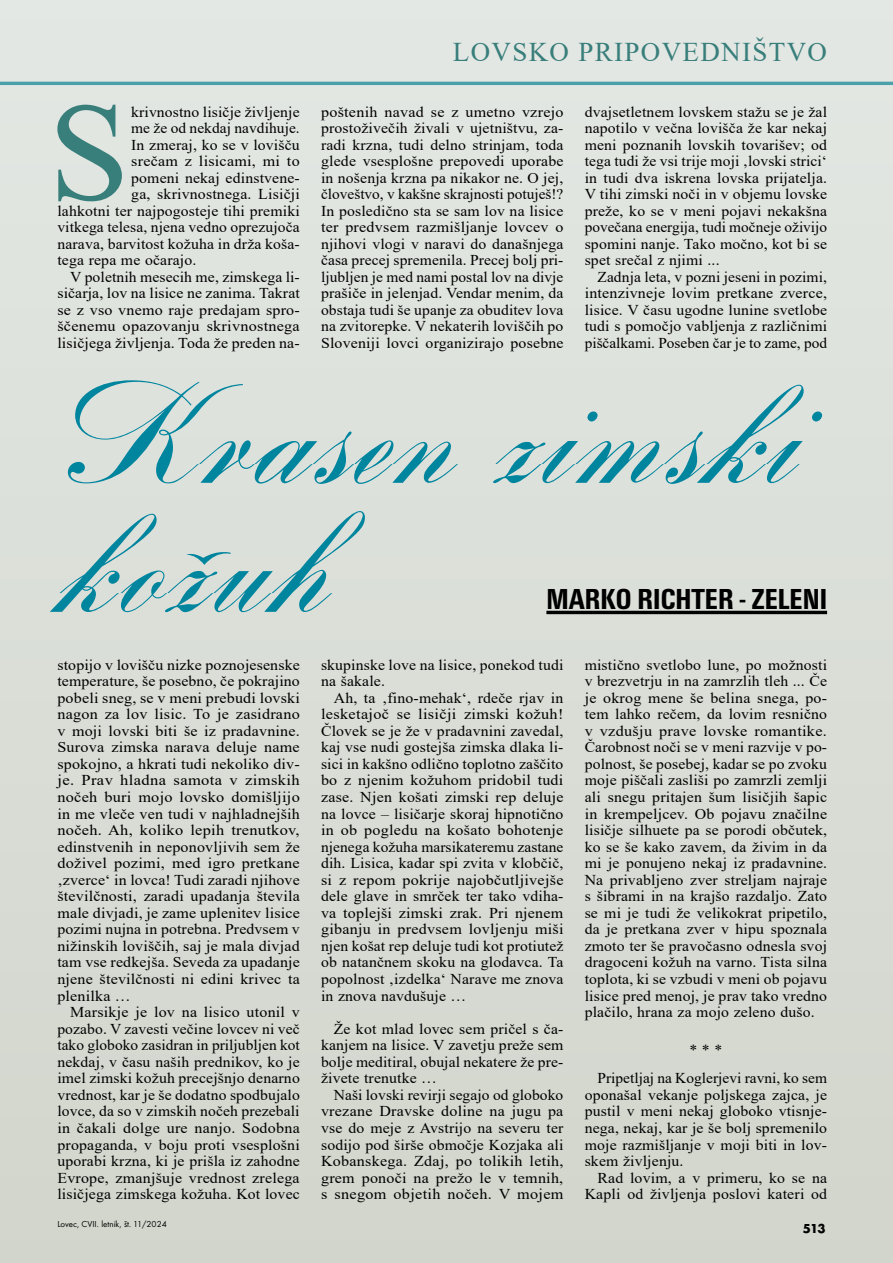
<style>
.page{position:relative;width:893px;height:1263px;background:#dbdfd8}
.page>*{position:absolute;margin:0;border:0;box-sizing:border-box;transform-origin:0 0}
.t1{font:156px/129px "Bank Scr DEE";letter-spacing:.01em;color:#00859f}
.t2{font:139.65px "Times New Roman";color:#387e7b;scale:1.05 1}
.t3{font:700 condensed 30px "Unitus TEE";color:#000}
.t4{font:27px "Times New Roman";letter-spacing:.05em;color:#387e7b}
.t5{font:15px/16.5px "Times New Roman";letter-spacing:.01em;color:#000;text-align:justify;scale:1.05 1}
.t6{font:15px/16.5px "Times New Roman";letter-spacing:.01em;color:#000;text-align:justify;scale:1.07 1}
.t7{font:15px/16.5px "Times New Roman";letter-spacing:.01em;color:#000;text-align:justify;scale:1.06 1}
.t8{font:15px/16.5px "Times New Roman";letter-spacing:.01em;color:#000;text-align:justify}
.t9{font:15px "Times New Roman";letter-spacing:.01em;color:#000;scale:1.04 1}
.t10{font:15px "Times New Roman";letter-spacing:.01em;color:#000;scale:1.08 1}
.t11{font:700 13.5px "Futura TEE";color:#000}
.t12{font:9px "Futura TEE";color:#000}
</style>
<div class="page">
<hr style="left:0;top:82px;width:893px;height:3px;background:#4ca0aa">
<hr style="left:546px;top:611px;width:281px;height:3px;background:#000">
<h2 class="t2" style="left:48px;top:54px;width:79px">S</h2>
<p class="t9" style="left:131px;top:101px;width:163px">krivnostno lisičje življenje</p>
<p class="t8" style="left:131px;top:119px;width:170px">me že od nekdaj navdihuje.</p>
<p class="t5" style="left:131px;top:136px;width:162px">In zmeraj, ko se v lovišču</p>
<p class="t6" style="left:131px;top:152px;width:159px">srečam z lisicami, mi to</p>
<p class="t5" style="left:131px;top:169px;width:162px">pomeni nekaj edinstvene-</p>
<p class="t7" style="left:131px;top:185px;width:161px">ga, skrivnostnega. Lisičji</p>
<p class="t5" style="left:57px;top:202px;width:232px">lahkotni ter najpogosteje tihi premiki</p>
<p class="t9" style="left:57px;top:217px;width:235px">vitkega telesa, njena vedno oprezujoča</p>
<p class="t5" style="left:57px;top:235px;width:232px">narava, barvitost kožuha in drža koša-</p>
<p class="t5" style="left:57px;top:251px;width:134px">tega repa me očarajo.</p>
<p class="t5" style="left:70px;top:268px;width:220px">V poletnih mesecih me, zimskega li-</p>
<p class="t5" style="left:57px;top:284px;width:232px">sičarja, lov na lisice ne zanima. Takrat</p>
<p class="t6" style="left:57px;top:301px;width:228px">se z vso vnemo raje predajam spro-</p>
<p class="t10" style="left:57px;top:316px;width:226px">ščenemu opazovanju skrivnostnega</p>
<p class="t7" style="left:57px;top:334px;width:230px">lisičjega življenja. Toda že preden na-</p>
<h3 class="t4" style="left:453px;top:33px;width:376px">LOVSKO PRIPOVEDNIŠTVO</h3>
<p class="t6" style="left:321px;top:103px;width:228px">poštenih navad se z umetno vzrejo prostoživečih živali v ujetništvu, za&shy;radi krzna, tudi delno strinjam, toda glede vsesplošne prepovedi uporabe in nošenja krzna pa nikakor ne. O jej, človeštvo, v kakšne skrajnosti potuješ!?<br>In posledično sta se sam lov na lisice ter predvsem razmišljanje lovcev o njihovi vlogi v naravi do današnjega časa precej spremenila. Precej bolj pri&shy;ljubljen je med nami postal lov na divje prašiče in jelenjad. Vendar menim, da obstaja tudi še upanje za obuditev lova na zvitorepke. V nekaterih loviščih po Sloveniji lovci organizirajo posebne</p>
<p class="t5" style="left:585px;top:103px;width:232px">dvajsetletnem lovskem stažu se je žal napotilo v večna lovišča že kar nekaj meni poznanih lovskih tovarišev; od tega tudi že vsi trije moji ‚lovski strici‘ in tudi dva iskrena lovska prijatelja.<br>V tihi zimski noči in v objemu lovske preže, ko se v meni pojavi nekakšna povečana energija, tudi močneje oživijo spomini nanje. Tako močno, kot bi se spet srečal z njimi ...</p>
<p class="t8" style="left:585px;top:268px;width:244px;text-indent:13px">Zadnja leta, v pozni jeseni in pozimi, intenzivneje lovim pretkane zverce, lisice. V času ugodne lunine svetlobe tudi s pomočjo vabljenja z različnimi piščalkami. Poseben čar je to zame, pod</p>
<h1 class="t1" style="left:60px;top:377px;width:740px">Krasen zimski kožuh</h1>
<h3 class="t3" style="left:546px;top:582px;width:282px">MARKO RICHTER - ZELENI</h3>
<p class="t7" style="left:57px;top:656px;width:230px">stopijo v lovišču nizke poznojesenske temperature, še posebno, če pokrajino pobeli sneg, se v meni prebudi lovski nagon za lov lisic. To je zasidrano v moji lovski biti še iz pradavnine.<br>Surova zimska narava deluje name spokojno, a hkrati tudi nekoliko div&shy;je. Prav hladna samota v zimskih nočeh buri mojo lovsko domišljijo in me vleče ven tudi v najhladnejših nočeh. Ah, koliko lepih trenutkov, edinstvenih in neponovljivih sem že doživel pozimi, med igro pretkane ‚zverce‘ in lovca! Tudi zaradi njihove številčnosti, zaradi upadanja števila male divjadi, je zame uplenitev lisice pozimi nujna in potrebna. Predvsem v nižinskih loviščih, saj je mala divjad tam vse redkejša. Seveda za upadanje njene številčnosti ni edini krivec ta plenilka …</p>
<p class="t6" style="left:57px;top:1003px;width:228px;text-indent:13px">Marsikje je lov na lisico utonil v pozabo. V zavesti večine lovcev ni več tako globoko zasidran in priljubljen kot nekdaj, v času naših prednikov, ko je imel zimski kožuh precejšnjo denarno vrednost, kar je še dodatno spodbujalo lovce, da so v zimskih nočeh prezebali in čakali dolge ure nanjo. Sodobna propaganda, v boju proti vsesplošni uporabi krzna, ki je prišla iz zahodne Evrope, zmanjšuje vrednost zrelega lisičjega zimskega kožuha. Kot lovec</p>
<p class="t12" style="left:57px;top:1219px;width:111px">Lovec, CVII. letnik, št. 11/2024</p>
<p class="t5" style="left:321px;top:656px;width:232px">skupinske love na lisice, ponekod tudi na šakale.</p>
<p class="t5" style="left:321px;top:689px;width:232px;text-indent:13px">Ah, ta ‚fino-mehak‘, rdeče rjav in lesketajoč se lisičji zimski kožuh!<br>Človek se je že v pradavnini zavedal, kaj vse nudi gostejša zimska dlaka li&shy;sici in kakšno odlično toplotno zaščito bo z njenim kožuhom pridobil tudi zase. Njen košati zimski rep deluje na lovce – lisičarje skoraj hipnotično in ob pogledu na košato bohotenje njenega kožuha marsikateremu zastane dih. Lisica, kadar spi zvita v klobčič, si z repom pokrije najobčutljivejše dele glave in smrček ter tako vdiha&shy;va toplejši zimski zrak. Pri njenem gibanju in predvsem lovljenju miši njen košat rep deluje tudi kot protiutež ob natančnem skoku na glodavca. Ta popolnost ‚izdelka‘ Narave me znova in znova navdušuje …</p>
<p class="t5" style="left:321px;top:1020px;width:232px;text-indent:13px">Že kot mlad lovec sem pričel s ča&shy;kanjem na lisice. V zavetju preže sem bolje meditiral, obujal nekatere že pre&shy;živete trenutke …</p>
<p class="t8" style="left:321px;top:1086px;width:244px;text-indent:13px">Naši lovski revirji segajo od globoko vrezane Dravske doline na jugu pa vse do meje z Avstrijo na severu ter sodijo pod širše območje Kozjaka ali Kobanskega. Zdaj, po tolikih letih, grem ponoči na prežo le v temnih, s snegom objetih nočeh. V mojem</p>
<p class="t5" style="left:585px;top:656px;width:232px">mistično svetlobo lune, po možnosti v brezvetrju in na zamrzlih tleh ... Če je okrog mene še belina snega, po&shy;tem lahko rečem, da lovim resnično v vzdušju prave lovske romantike.<br>Čarobnost noči se v meni razvije v po&shy;polnost, še posebej, kadar se po zvoku moje piščali zasliši po zamrzli zemlji ali snegu pritajen šum lisičjih šapic in krempeljcev. Ob pojavu značilne lisičje silhuete pa se porodi občutek, ko se še kako zavem, da živim in da mi je ponujeno nekaj iz pradavnine.<br>Na privabljeno zver streljam najraje s šibrami in na krajšo razdaljo. Zato se mi je tudi že velikokrat pripetilo, da je pretkana zver v hipu spoznala zmoto ter še pravočasno odnesla svoj dragoceni kožuh na varno. Tista silna toplota, ki se vzbudi v meni ob pojavu lisice pred menoj, je prav tako vredno plačilo, hrana za mojo zeleno dušo.</p>
<p class="t5" style="left:597px;top:1035px;width:220px;line-height:28.7px;text-indent:92px">* * *<br>Pripetljaj na Koglerjevi ravni, ko sem</p>
<p class="t5" style="left:585px;top:1086px;width:232px">oponašal vekanje poljskega zajca, je pustil v meni nekaj globoko vtisnje&shy;nega, nekaj, kar je še bolj spremenilo moje razmišljanje v moji biti in lov&shy;skem življenju.</p>
<p class="t7" style="left:585px;top:1169px;width:230px;text-align:right">Rad lovim, a v primeru, ko se na<br>Kapli od življenja poslovi kateri od</p>
<p class="t11" style="left:803px;top:1220px;width:24px">513</p>
</div>
